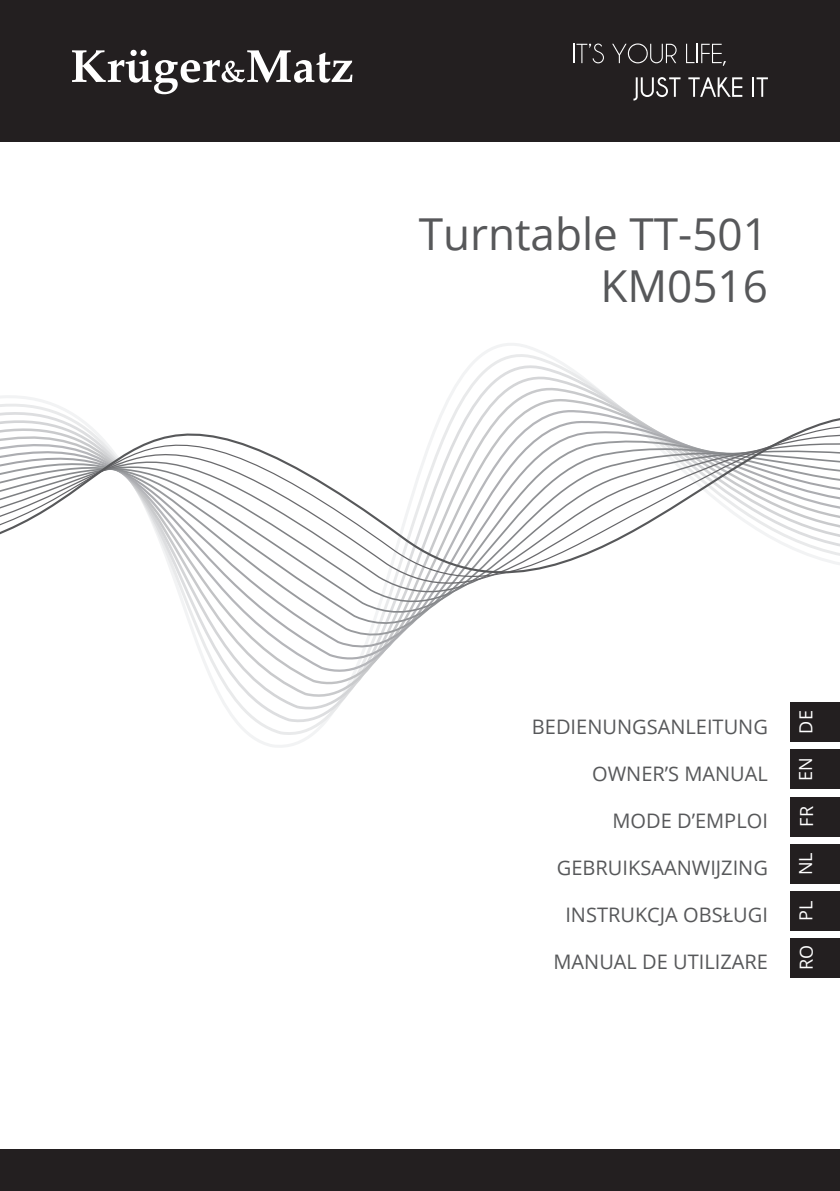
<style>
.page{position:relative;width:840px;height:1191px;background:#fff}
.page>*{position:absolute;margin:0;border:0;box-sizing:border-box;transform-origin:0 0}
.t1{font:44px/52.8px "Open Sans";color:#57585a;text-align:right}
.t2{font:20px "Open Sans";color:#57585a}
.t3{font:18px "Open Sans";color:#fff}
</style>
<div class="page">
<div style="left:0;top:0;width:839px;height:142px;background:#231f20"></div>
<div style="left:0;top:1149px;width:839px;height:42px;background:#231f20"></div>
<svg style="left:0;top:343px;width:839px;height:324px"></svg>
<svg style="left:72px;top:50px;width:280px;height:44px"></svg>
<svg style="left:573px;top:44px;width:30px;height:19px"></svg>
<svg style="left:612px;top:43px;width:64px;height:20px"></svg>
<svg style="left:686px;top:44px;width:39px;height:22px"></svg>
<svg style="left:633px;top:77px;width:47px;height:24px"></svg>
<svg style="left:688px;top:77px;width:54px;height:20px"></svg>
<hr style="left:752px;top:77px;width:2px;height:20px;background:#fff">
<svg style="left:756px;top:77px;width:11px;height:20px"></svg>
<div style="left:790px;top:938px;width:49px;height:39px;background:#231f20"></div>
<div style="left:790px;top:891px;width:49px;height:39px;background:#231f20"></div>
<div style="left:790px;top:843px;width:49px;height:40px;background:#231f20"></div>
<div style="left:790px;top:796px;width:49px;height:40px;background:#231f20"></div>
<div style="left:790px;top:749px;width:49px;height:40px;background:#231f20"></div>
<div style="left:790px;top:702px;width:49px;height:40px;background:#231f20"></div>
<h1 class="t1" style="left:418px;top:212px;width:350px">Turntable TT-501<br>KM0516</h1>
<p class="t3" style="left:798px;top:733px;width:25px;rotate:-90deg">DE</p>
<p class="t2" style="left:531px;top:718px;width:237px">BEDIENUNGSANLEITUNG</p>
<p class="t2" style="left:591px;top:765px;width:177px">OWNER’S MANUAL</p>
<p class="t2" style="left:612px;top:812px;width:157px">MODE D’EMpLOI</p>
<p class="t2" style="left:556px;top:859px;width:212px">GEBRUIKSAANWIjzING</p>
<p class="t2" style="left:565px;top:901px;width:204px">INSTRUKCJA OBSŁUGI</p>
<p class="t2" style="left:553px;top:953px;width:216px">MANUAL DE UTILIzARE</p>
<p class="t3" style="left:798px;top:970px;width:27px;rotate:-90deg">RO</p>
<p class="t3" style="left:797px;top:781px;width:25px;rotate:-90deg">EN</p>
<p class="t3" style="left:799px;top:826px;width:22px;rotate:-90deg">FR</p>
<p class="t3" style="left:797px;top:875px;width:24px;rotate:-90deg">NL</p>
<p class="t3" style="left:798px;top:920px;width:22px;rotate:-90deg">pL</p>
</div>
